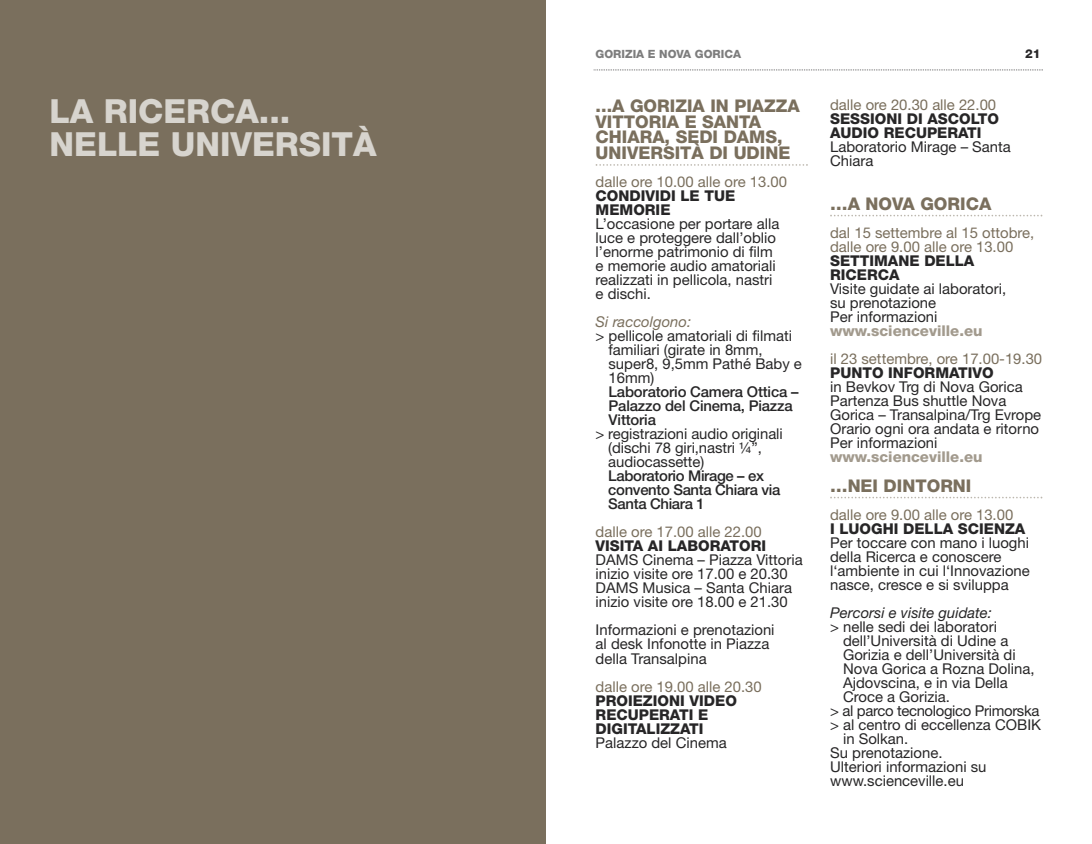
<style>
.page{position:relative;width:1092px;height:844px;background:#fff}
.page>*{position:absolute;margin:0;border:0;box-sizing:border-box;transform-origin:0 0}
.t1{font:800 33.25px/33.2px "Helvetica Neue";color:#d7d4ce}
.t2{font:800 17.5px/15.8px "Helvetica Neue";color:#7a6f5d}
.t3{font:14.88px/14px "Helvetica Neue";color:#272627}
.t4{font:14.88px/14px "Helvetica Neue";color:#7a6f5d}
.t5{font:800 14.88px/14px "Helvetica Neue";color:#272627}
.t6{font:500 14.88px/14px "Helvetica Neue";letter-spacing:-.01em;color:#272627}
.t7{font:800 14.88px "Helvetica Neue";color:#a29a8d}
.t8{font:14.88px "Helvetica Neue";letter-spacing:-.02em;color:#272627}
.t9{font:italic 14.88px "Helvetica Neue";color:#272627}
.t10{font:italic 14.88px "Helvetica Neue";color:#7a6f5d}
.t11{font:800 12.25px "Helvetica Neue";color:#272627}
.t12{font:800 11.38px "Helvetica Neue";color:#7d7d7d}
</style>
<div class="page">
<div style="left:0;top:0;width:546px;height:843px;background:#7a6f5d"></div>
<svg style="left:593px;top:69px;width:449px;height:1px"></svg>
<svg style="left:595px;top:164px;width:212px;height:2px"></svg>
<svg style="left:830px;top:215px;width:212px;height:1px"></svg>
<svg style="left:830px;top:496px;width:212px;height:2px"></svg>
<h1 class="t1" style="left:50px;top:97px;width:328px">LA RICERCA...<br>NELLE UNIVERSITÀ</h1>
<p class="t12" style="left:595px;top:50px;width:147px">GORIZIA E NOVA GORICA</p>
<p class="t11" style="left:1025px;top:50px;width:17px">21</p>
<p class="t2" style="left:595px;top:99px;width:206px">...A GORIZIA IN PIAZZA<br>VITTORIA E SANTA<br>CHIARA, SEDI DAMS,<br>UNIVERSITÀ DI UDINE</p>
<p class="t4" style="left:595px;top:176px;width:193px">dalle ore 10.00 alle ore 13.00</p>
<p class="t5" style="left:595px;top:190px;width:141px">CONDIVIDI LE TUE<br>MEMORIE</p>
<p class="t3" style="left:595px;top:218px;width:185px">L’occasione per portare alla luce e proteggere dall’oblio l’enorme patrimonio di film e memorie audio amatoriali realizzati in pellicola, nastri e dischi.</p>
<p class="t10" style="left:595px;top:316px;width:97px">Si raccolgono:</p>
<p class="t3" style="left:608px;top:330px;width:195px;text-indent:-13px">&gt; pellicole amatoriali di filmati familiari (girate in 8mm, super8, 9,5mm Pathé Baby e<br>16mm)</p>
<p class="t6" style="left:608px;top:386px;width:191px">Laboratorio Camera Ottica –<br>Palazzo del Cinema, Piazza<br>Vittoria</p>
<p class="t3" style="left:608px;top:428px;width:176px;text-indent:-13px">&gt; registrazioni audio originali (dischi 78 giri,nastri ¼”, audiocassette)</p>
<p class="t6" style="left:608px;top:470px;width:174px">Laboratorio Mirage – ex convento Santa Chiara via<br>Santa Chiara 1</p>
<p class="t4" style="left:595px;top:526px;width:167px">dalle ore 17.00 alle 22.00</p>
<p class="t5" style="left:595px;top:540px;width:172px">VISITA AI LABORATORI</p>
<p class="t3" style="left:595px;top:554px;width:208px">DAMS Cinema – Piazza Vittoria inizio visite ore 17.00 e 20.30<br>DAMS Musica – Santa Chiara inizio visite ore 18.00 e 21.30</p>
<p class="t3" style="left:595px;top:624px;width:180px">Informazioni e prenotazioni al desk Infonotte in Piazza della Transalpina</p>
<p class="t4" style="left:595px;top:680px;width:167px">dalle ore 19.00 alle 20.30</p>
<p class="t5" style="left:595px;top:694px;width:143px">PROIEZIONI VIDEO<br>RECUPERATI E<br>DIGITALIZZATI</p>
<p class="t3" style="left:595px;top:736px;width:132px">Palazzo del Cinema</p>
<p class="t4" style="left:830px;top:99px;width:167px">dalle ore 20.30 alle 22.00</p>
<p class="t5" style="left:830px;top:113px;width:170px">SESSIONI DI ASCOLTO<br>AUDIO RECUPERATI</p>
<p class="t3" style="left:830px;top:141px;width:182px">Laboratorio Mirage – Santa<br>Chiara</p>
<p class="t2" style="left:830px;top:197px;width:163px">…A NOVA GORICA</p>
<p class="t4" style="left:830px;top:227px;width:206px">dal 15 settembre al 15 ottobre, dalle ore 9.00 alle ore 13.00</p>
<p class="t5" style="left:830px;top:255px;width:146px">SETTIMANE DELLA<br>RICERCA</p>
<p class="t3" style="left:830px;top:283px;width:177px">Visite guidate ai laboratori, su prenotazione<br>Per informazioni</p>
<p class="t7" style="left:830px;top:325px;width:154px">www.scienceville.eu</p>
<p class="t4" style="left:830px;top:353px;width:213px">il 23 settembre, ore 17.00-19.30</p>
<p class="t5" style="left:830px;top:367px;width:165px">PUNTO INFORMATIVO</p>
<p class="t3" style="left:830px;top:381px;width:212px">in Bevkov Trg di Nova Gorica<br>Partenza Bus shuttle Nova<br>Gorica – Transalpina/Trg Evrope<br>Orario ogni ora andata e ritorno<br>Per informazioni</p>
<p class="t7" style="left:830px;top:451px;width:154px">www.scienceville.eu</p>
<p class="t2" style="left:830px;top:479px;width:143px">…NEI DINTORNI</p>
<p class="t4" style="left:830px;top:508px;width:185px">dalle ore 9.00 alle ore 13.00</p>
<p class="t5" style="left:830px;top:522px;width:197px">I LUOGHI DELLA SCIENZA</p>
<p class="t3" style="left:830px;top:536px;width:201px">Per toccare con mano i luoghi della Ricerca e conoscere l‘ambiente in cui l‘Innovazione nasce, cresce e si sviluppa</p>
<p class="t9" style="left:830px;top:607px;width:163px">Percorsi e visite guidate:</p>
<p class="t3" style="left:830px;top:620px;width:168px">&gt; nelle sedi dei laboratori</p>
<p class="t3" style="left:843px;top:634px;width:167px">dell’Università di Udine a</p>
<p class="t3" style="left:843px;top:648px;width:174px">Gorizia e dell’Università di</p>
<p class="t3" style="left:843px;top:662px;width:193px">Nova Gorica a Rozna Dolina,</p>
<p class="t3" style="left:843px;top:676px;width:166px">Ajdovscina, e in via Della</p>
<p class="t3" style="left:843px;top:690px;width:108px">Croce a Gorizia.</p>
<p class="t8" style="left:830px;top:705px;width:211px">&gt; al parco tecnologico Primorska</p>
<p class="t3" style="left:830px;top:718px;width:212px">&gt; al centro di eccellenza COBIK</p>
<p class="t3" style="left:843px;top:732px;width:67px">in Solkan.</p>
<p class="t3" style="left:830px;top:746px;width:114px">Su prenotazione.</p>
<p class="t3" style="left:830px;top:760px;width:158px">Ulteriori informazioni su</p>
<p class="t3" style="left:830px;top:774px;width:135px">www.scienceville.eu</p>
</div>
